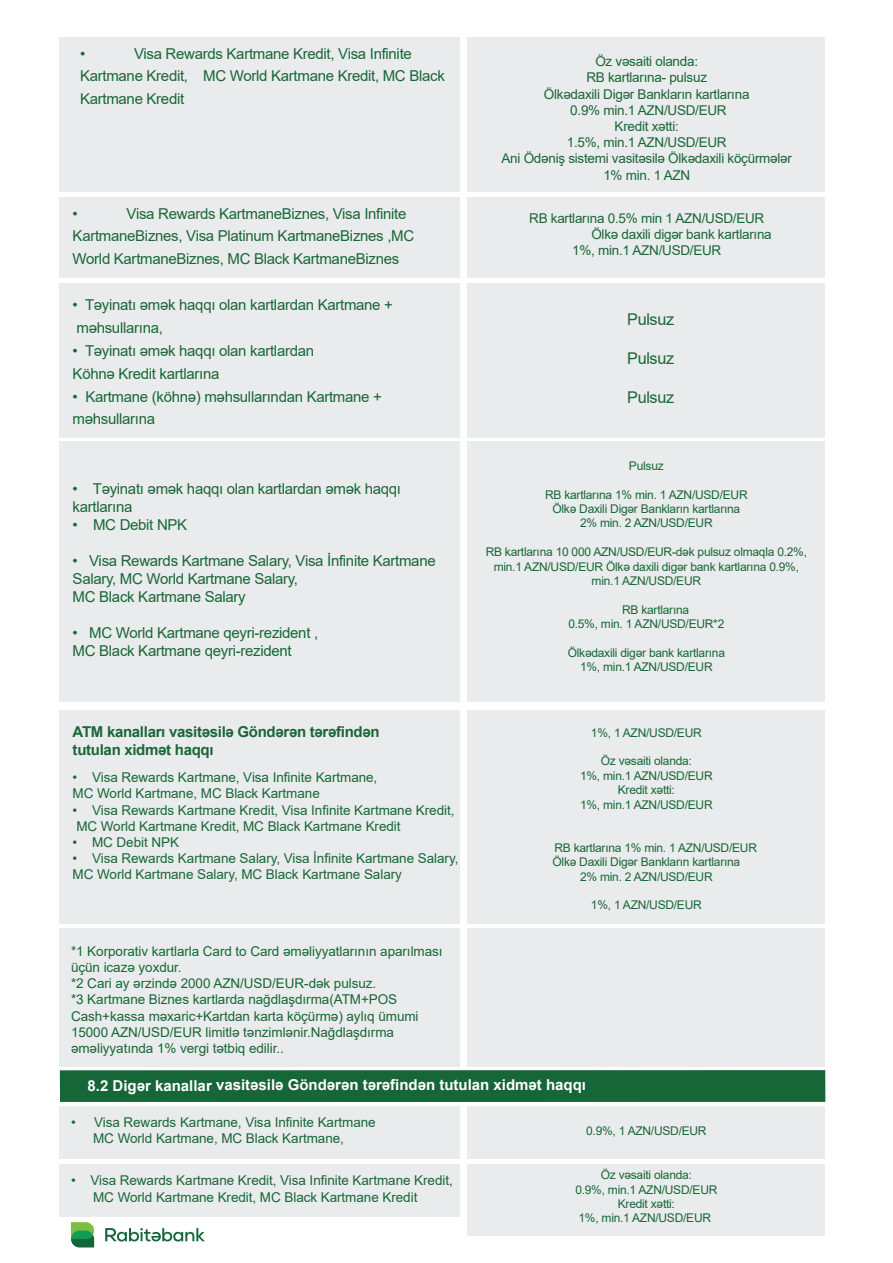
<style>
.page{position:relative;width:893px;height:1263px;background:#fff}
.page>*{position:absolute;margin:0;border:0;box-sizing:border-box;transform-origin:0 0}
.t1{font:16.2px "Arial";letter-spacing:-.02em;color:#196738}
.t2{font:15px/22.8px "Arial";letter-spacing:-.02em;color:#196738}
.t3{font:700 15px "Arial";color:#fff}
.t4{font:700 15px/18px "Arial";letter-spacing:-.02em;color:#196738}
.t5{font:13.5px/16.2px "Arial";letter-spacing:-.005em;color:#196738}
.t6{font:12px/14.4px "Arial";letter-spacing:-.02em;color:#196738;text-align:center}
</style>
<div class="page">
<div style="left:467px;top:37px;width:358px;height:155px;background:#e9ebec"></div>
<div style="left:60px;top:37px;width:400px;height:155px;background:#e9ebec"></div>
<div style="left:467px;top:197px;width:358px;height:81px;background:#e9ebec"></div>
<div style="left:60px;top:197px;width:400px;height:81px;background:#e9ebec"></div>
<div style="left:467px;top:283px;width:358px;height:155px;background:#e9ebec"></div>
<div style="left:60px;top:283px;width:400px;height:155px;background:#e9ebec"></div>
<div style="left:467px;top:441px;width:358px;height:261px;background:#e9ebec"></div>
<div style="left:60px;top:441px;width:400px;height:261px;background:#e9ebec"></div>
<div style="left:467px;top:711px;width:358px;height:213px;background:#e9ebec"></div>
<div style="left:60px;top:711px;width:400px;height:213px;background:#e9ebec"></div>
<div style="left:467px;top:928px;width:358px;height:139px;background:#e9ebec"></div>
<div style="left:60px;top:928px;width:400px;height:139px;background:#e9ebec"></div>
<div style="left:467px;top:1106px;width:358px;height:52px;background:#e9ebec"></div>
<div style="left:467px;top:1164px;width:358px;height:71px;background:#e9ebec"></div>
<div style="left:60px;top:1106px;width:400px;height:52px;background:#e9ebec"></div>
<div style="left:60px;top:1164px;width:400px;height:52px;background:#e9ebec"></div>
<svg style="left:105px;top:1228px;width:100px;height:13px"></svg>
<div style="left:71px;top:1230px;width:23px;height:17px;background:#146537;border-radius:8px"></div>
<svg style="left:71px;top:1222px;width:23px;height:17px"></svg>
<div style="left:60px;top:1070px;width:765px;height:32px;background:#176638"></div>
<p class="t2" style="left:80px;top:42px;width:366px;text-indent:54px">Visa Rewards Kartmane Kredit, Visa Infinite<br>Kartmane Kredit, MC World Kartmane Kredit, MC Black<br>Kartmane Kredit</p>
<p class="t2" style="left:80px;top:42px;width:7px">•</p>
<p class="t2" style="left:73px;top:202px;width:343px;text-indent:54px">Visa Rewards KartmaneBiznes, Visa Infinite<br>KartmaneBiznes, Visa Platinum KartmaneBiznes ,MC<br>World KartmaneBiznes, MC Black KartmaneBiznes</p>
<p class="t2" style="left:73px;top:202px;width:7px">•</p>
<p class="t2" style="left:73px;top:294px;width:322px">• Təyinatı əmək haqqı olan kartlardan Kartmane + məhsullarına,</p>
<p class="t2" style="left:73px;top:339px;width:243px">• Təyinatı əmək haqqı olan kartlardan<br>Köhnə Kredit kartlarına</p>
<p class="t2" style="left:73px;top:385px;width:311px">• Kartmane (köhnə) məhsullarından Kartmane + məhsullarına</p>
<p class="t2" style="left:73px;top:479px;width:330px;line-height:18px">• Təyinatı əmək haqqı olan kartlardan əmək haqqı kartlarına</p>
<p class="t2" style="left:73px;top:513px;width:116px">• MC Debit NPK</p>
<p class="t2" style="left:73px;top:551px;width:365px;line-height:18px">• Visa Rewards Kartmane Salary, Visa İnfinite Kartmane<br>Salary, MC World Kartmane Salary,<br>MC Black Kartmane Salary</p>
<p class="t2" style="left:73px;top:623px;width:247px;line-height:18px">• MC World Kartmane qeyri-rezident ,<br>MC Black Kartmane qeyri-rezident</p>
<p class="t4" style="left:73px;top:722px;width:308px">ATM kanalları vasitəsilə Göndərən tərəfindən tutulan xidmət haqqı</p>
<p class="t5" style="left:73px;top:769px;width:306px">• Visa Rewards Kartmane, Visa Infinite Kartmane,<br>MC World Kartmane, MC Black Kartmane</p>
<p class="t5" style="left:73px;top:801px;width:383px">• Visa Rewards Kartmane Kredit, Visa Infinite Kartmane Kredit,<br>MC World Kartmane Kredit, MC Black Kartmane Kredit</p>
<p class="t5" style="left:73px;top:834px;width:108px">• MC Debit NPK</p>
<p class="t5" style="left:73px;top:850px;width:387px">• Visa Rewards Kartmane Salary, Visa İnfinite Kartmane Salary,<br>MC World Kartmane Salary, MC Black Kartmane Salary</p>
<p class="t5" style="left:71px;top:943px;width:373px">*1 Korporativ kartlarla Card to Card əməliyyatlarının aparılması üçün icazə yoxdur.<br>*2 Cari ay ərzində 2000 AZN/USD/EUR-dək pulsuz.<br>*3 Kartmane Biznes kartlarda nağdlaşdırma(ATM+POS Cash+kassa məxaric+Kartdan karta köçürmə) aylıq ümumi 15000 AZN/USD/EUR limitlə tənzimlənir.Nağdlaşdırma əməliyyatında 1% vergi tətbiq edilir..</p>
<p class="t5" style="left:502px;top:53px;width:292px;text-align:center">Öz vəsaiti olanda:<br>RB kartlarına- pulsuz<br>Ölkədaxili Digər Bankların kartlarına<br>0.9% min.1 AZN/USD/EUR<br>Kredit xətti:<br>1.5%, min.1 AZN/USD/EUR<br>Ani Ödəniş sistemi vasitəsilə Ölkədaxili köçürmələr<br>1% min. 1 AZN</p>
<p class="t5" style="left:529px;top:210px;width:237px">RB kartlarına 0.5% min 1 AZN/USD/EUR</p>
<p class="t5" style="left:591px;top:226px;width:182px">Ölkə daxili digər bank kartlarına</p>
<p class="t5" style="left:572px;top:242px;width:151px">1%, min.1 AZN/USD/EUR</p>
<p class="t1" style="left:627px;top:308px;width:49px">Pulsuz</p>
<p class="t1" style="left:627px;top:347px;width:49px">Pulsuz</p>
<p class="t1" style="left:627px;top:386px;width:49px">Pulsuz</p>
<p class="t6" style="left:629px;top:458px;width:36px">Pulsuz</p>
<p class="t6" style="left:545px;top:487px;width:204px">RB kartlarına 1% min. 1 AZN/USD/EUR<br>Ölkə Daxili Digər Bankların kartlarına<br>2% min. 2 AZN/USD/EUR</p>
<p class="t6" style="left:486px;top:545px;width:323px">RB kartlarına 10 000 AZN/USD/EUR-dək pulsuz olmaqla 0.2%, min.1 AZN/USD/EUR Ölkə daxili digər bank kartlarına 0.9%, min.1 AZN/USD/EUR</p>
<p class="t6" style="left:568px;top:602px;width:158px;text-align:left;text-indent:54px">RB kartlarına<br>0.5%, min. 1 AZN/USD/EUR*2</p>
<p class="t6" style="left:568px;top:646px;width:159px">Ölkədaxili digər bank kartlarına<br>1%, min.1 AZN/USD/EUR</p>
<p class="t6" style="left:591px;top:725px;width:112px">1%, 1 AZN/USD/EUR</p>
<p class="t6" style="left:580px;top:754px;width:134px">Öz vəsaiti olanda:<br>1%, min.1 AZN/USD/EUR<br>Kredit xətti:<br>1%, min.1 AZN/USD/EUR</p>
<p class="t6" style="left:554px;top:840px;width:204px">RB kartlarına 1% min. 1 AZN/USD/EUR</p>
<p class="t6" style="left:552px;top:855px;width:189px">Ölkə Daxili Digər Bankların kartlarına</p>
<p class="t6" style="left:580px;top:869px;width:134px">2% min. 2 AZN/USD/EUR</p>
<p class="t6" style="left:591px;top:898px;width:112px">1%, 1 AZN/USD/EUR</p>
<p class="t3" style="left:88px;top:1074px;width:500px">8.2 Digər kanallar vasitəsilə Göndərən tərəfindən tutulan xidmət haqqı</p>
<p class="t5" style="left:93px;top:1113px;width:284px;text-indent:-22px">• Visa Rewards Kartmane, Visa Infinite Kartmane<br>MC World Kartmane, MC Black Kartmane,</p>
<p class="t6" style="left:586px;top:1123px;width:122px">0.9%, 1 AZN/USD/EUR</p>
<p class="t5" style="left:93px;top:1172px;width:361px;text-indent:-22px">• Visa Rewards Kartmane Kredit, Visa Infinite Kartmane Kredit,<br>MC World Kartmane Kredit, MC Black Kartmane Kredit</p>
<p class="t6" style="left:575px;top:1168px;width:144px">Öz vəsaiti olanda:<br>0.9%, min.1 AZN/USD/EUR<br>Kredit xətti:<br>1%, min.1 AZN/USD/EUR</p>
</div>
